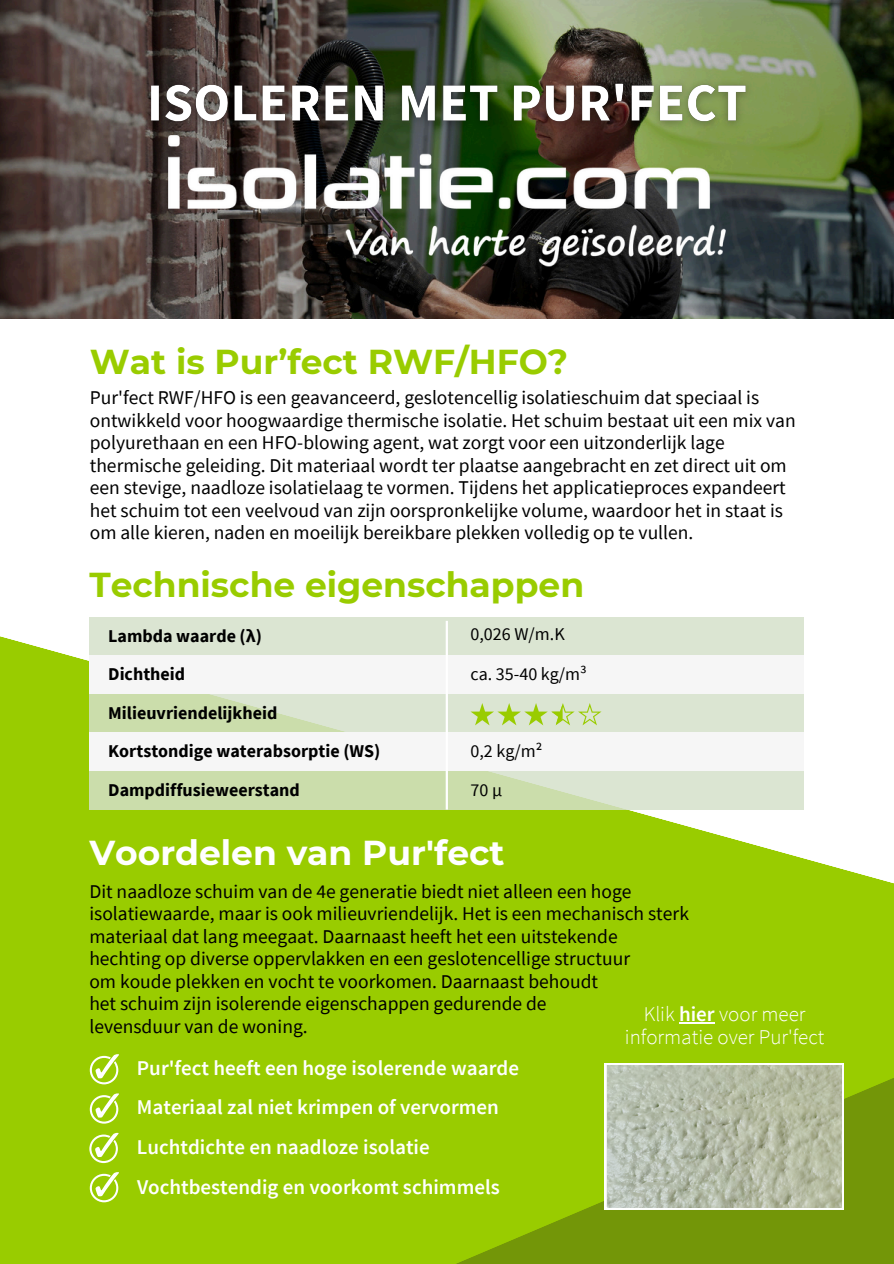
<style>
.page{position:relative;width:894px;height:1264px;background:#fff}
.page>*{position:absolute;margin:0;border:0;box-sizing:border-box;transform-origin:0 0}
.t1{font:700 34.5px "Montserrat";color:#9c0}
.t2{font:700 34.5px "Montserrat";color:#fff}
.t3{font:600 21px "Source Sans Pro";color:#fff}
.t4{font:300 21px/22.5px "Source Sans Pro";color:#fff;text-align:center}
.t5{font:19.5px/22.5px "Source Sans Pro";color:#000}
.t6{font:700 18px "Source Sans Pro";color:#000}
.t7{font:18px "Source Sans Pro";color:#000}
.s1{font-weight:600}
</style>
<div class="page">
<img style="left:0;top:0;width:893px;height:318px">
<img style="left:168px;top:138px;width:557px;height:130px">
<svg style="left:0;top:636px;width:893px;height:627px;background:#a1d014"></svg>
<svg style="left:440px;top:1028px;width:453px;height:235px;background:#8bb804"></svg>
<div style="left:89px;top:617px;width:715px;height:38px;background:#dbe5d2"></div>
<div style="left:89px;top:655px;width:715px;height:39px;background:#f6f6f6"></div>
<svg style="left:89px;top:694px;width:715px;height:38px;background:#d6e2c6"></svg>
<div style="left:89px;top:732px;width:715px;height:39px;background:#f6f6f6"></div>
<svg style="left:89px;top:771px;width:715px;height:38px;background:#d0dfb8"></svg>
<hr style="left:445px;top:621px;width:3px;height:188px;background:#fff">
<svg style="left:89px;top:1132px;width:29px;height:31px"></svg>
<svg style="left:90px;top:1093px;width:29px;height:30px"></svg>
<svg style="left:90px;top:1054px;width:29px;height:30px"></svg>
<svg style="left:90px;top:1172px;width:29px;height:30px"></svg>
<svg style="left:604px;top:1063px;width:239px;height:146px"></svg>
<img style="left:607px;top:1065px;width:234px;height:141px">
<svg style="left:470px;top:703px;width:131px;height:22px;background:#cade9c"></svg>
<hr style="left:678px;top:1022px;width:36px;height:1px;background:#fff">
<img style="left:136px;top:68px;width:624px;height:70px">
<h2 class="t1" style="left:90px;top:340px;width:480px">Wat is Pur’fect RWF/HFO?</h2>
<p class="t5" style="left:90px;top:386px;width:707px">Pur'fect RWF/HFO is een geavanceerd, geslotencellig isolatieschuim dat speciaal is ontwikkeld voor hoogwaardige thermische isolatie. Het schuim bestaat uit een mix van polyurethaan en een HFO-blowing agent, wat zorgt voor een uitzonderlijk lage thermische geleiding. Dit materiaal wordt ter plaatse aangebracht en zet direct uit om een stevige, naadloze isolatielaag te vormen. Tijdens het applicatieproces expandeert het schuim tot een veelvoud van zijn oorspronkelijke volume, waardoor het in staat is om alle kieren, naden en moeilijk bereikbare plekken volledig op te vullen.</p>
<h4 class="t1" style="left:89px;top:563px;width:496px">Technische eigenschappen</h4>
<h5 class="t6" style="left:108px;top:624px;width:155px">Lambda waarde (λ)</h5>
<p class="t6" style="left:108px;top:662px;width:78px">Dichtheid</p>
<h5 class="t6" style="left:108px;top:701px;width:171px">Milieuvriendelijkheid</h5>
<p class="t6" style="left:108px;top:739px;width:273px">Kortstondige waterabsorptie (WS)</p>
<p class="t6" style="left:108px;top:778px;width:193px">Dampdiffusieweerstand</p>
<h5 class="t7" style="left:470px;top:622px;width:96px">0,026 W/m.K</h5>
<p class="t7" style="left:470px;top:662px;width:118px">ca. 35-40 kg/m³</p>
<h2 class="t7" style="left:470px;top:739px;width:73px">0,2 kg/m²</h2>
<h4 class="t7" style="left:470px;top:778px;width:33px">70µ</h4>
<h5 class="t2" style="left:89px;top:831px;width:416px">Voordelen van Pur'fect</h5>
<h5 class="t5" style="left:89px;top:879px;width:601px">Dit naadloze schuim van de 4e generatie biedt niet alleen een hoge isolatiewaarde, maar is ook milieuvriendelijk. Het is een mechanisch sterk materiaal dat lang meegaat. Daarnaast heeft het een uitstekende hechting op diverse oppervlakken en een geslotencellige structuur<br>om koude plekken en vocht te voorkomen. Daarnaast behoudt<br>het schuim zijn isolerende eigenschappen gedurende de<br>levensduur van de woning.</h5>
<p class="t4" style="left:624px;top:1002px;width:201px">Klik <span class="s1">hier</span> voor meer informatie over Pur'fect</p>
<p class="t3" style="left:137px;top:1054px;width:383px">Pur'fect heeft een hoge isolerende waarde</p>
<h2 class="t3" style="left:137px;top:1093px;width:363px">Materiaal zal niet krimpen of vervormen</h2>
<h3 class="t3" style="left:137px;top:1133px;width:294px">Luchtdichte en naadloze isolatie</h3>
<p class="t3" style="left:137px;top:1172px;width:364px">Vochtbestendig en voorkomt schimmels</p>
</div>
